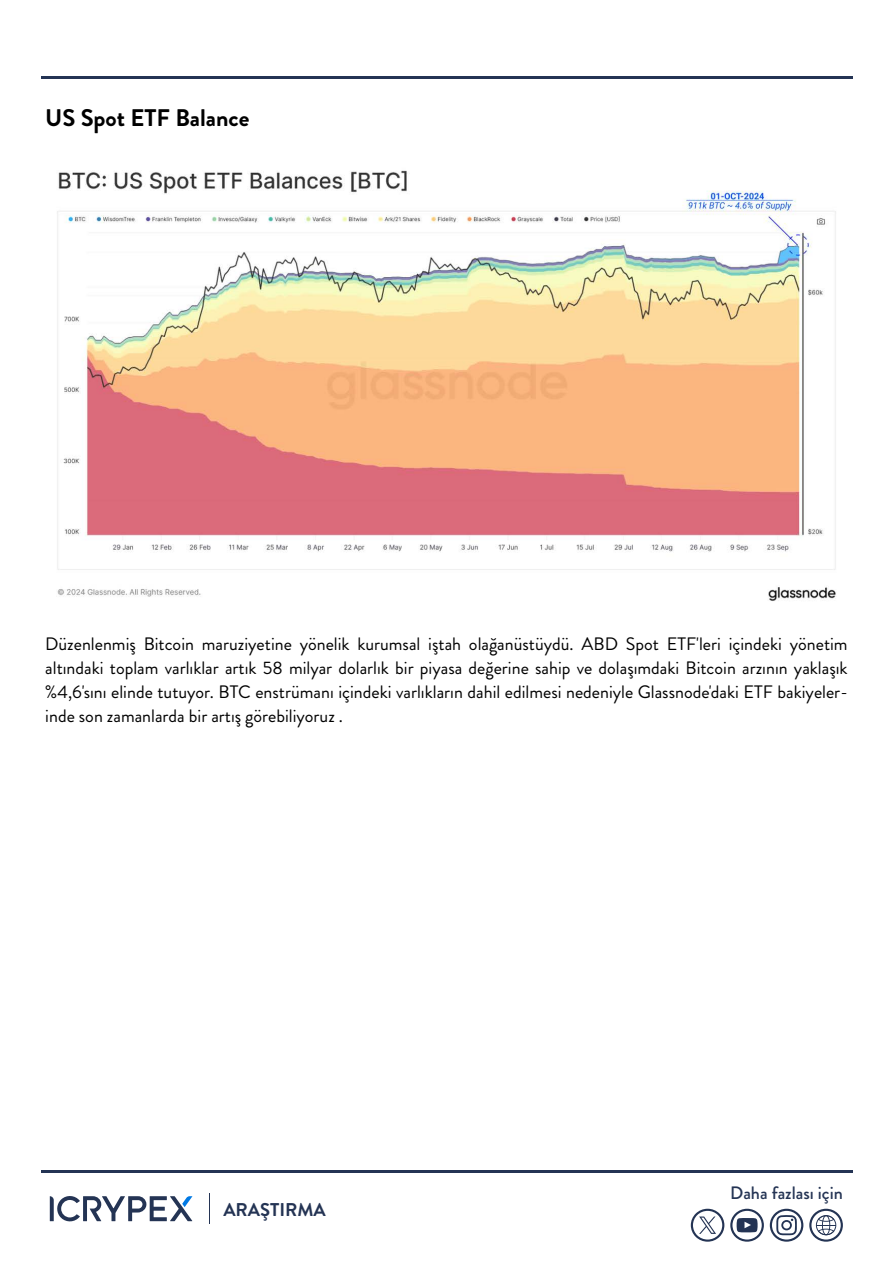
<style>
.page{position:relative;width:893px;height:1263px;background:#fff}
.page>*{position:absolute;margin:0;border:0;box-sizing:border-box;transform-origin:0 0}
.t1{font:700 24px "Brandon Grotesque";color:#000}
.t2{font:700 18.45px "Brandon Grotesque";color:#243454}
.t3{font:18px/24px "Brandon Grotesque";color:#000;text-align:justify}
.t4{font:500 18px "Brandon Grotesque";color:#243454}
</style>
<div class="page">
<hr style="left:41px;top:1170px;width:811px;height:2px;background:#243454">
<hr style="left:41px;top:76px;width:811px;height:2px;background:#243454">
<svg style="left:50px;top:1196px;width:142px;height:26px"></svg>
<hr style="left:209px;top:1193px;width:1px;height:31px;background:#243454">
<svg style="left:809px;top:1209px;width:34px;height:33px"></svg>
<svg style="left:770px;top:1209px;width:33px;height:33px"></svg>
<svg style="left:730px;top:1209px;width:34px;height:33px"></svg>
<svg style="left:691px;top:1209px;width:33px;height:33px"></svg>
<img style="left:57px;top:170px;width:779px;height:431px">
<h1 class="t1" style="left:45px;top:101px;width:206px">US Spot ETF Balance</h1>
<p class="t3" style="left:45px;top:632px;width:804px">Düzenlenmiş Bitcoin maruziyetine yönelik kurumsal iştah olağanüstüydü. ABD Spot ETF'leri içindeki yönetim altındaki toplam varlıklar artık 58 milyar dolarlık bir piyasa değerine sahip ve dolaşımdaki Bitcoin arzının yaklaşık %4,6'sını elinde tutuyor. BTC enstrümanı içindeki varlıkların dahil edilmesi nedeniyle Glassnode'daki ETF bakiyeler&shy;inde son zamanlarda bir artış görebiliyoruz .</p>
<p class="t2" style="left:223px;top:1197px;width:104px">ARAŞTIRMA</p>
<p class="t4" style="left:730px;top:1181px;width:114px">Daha fazlası için</p>
</div>
